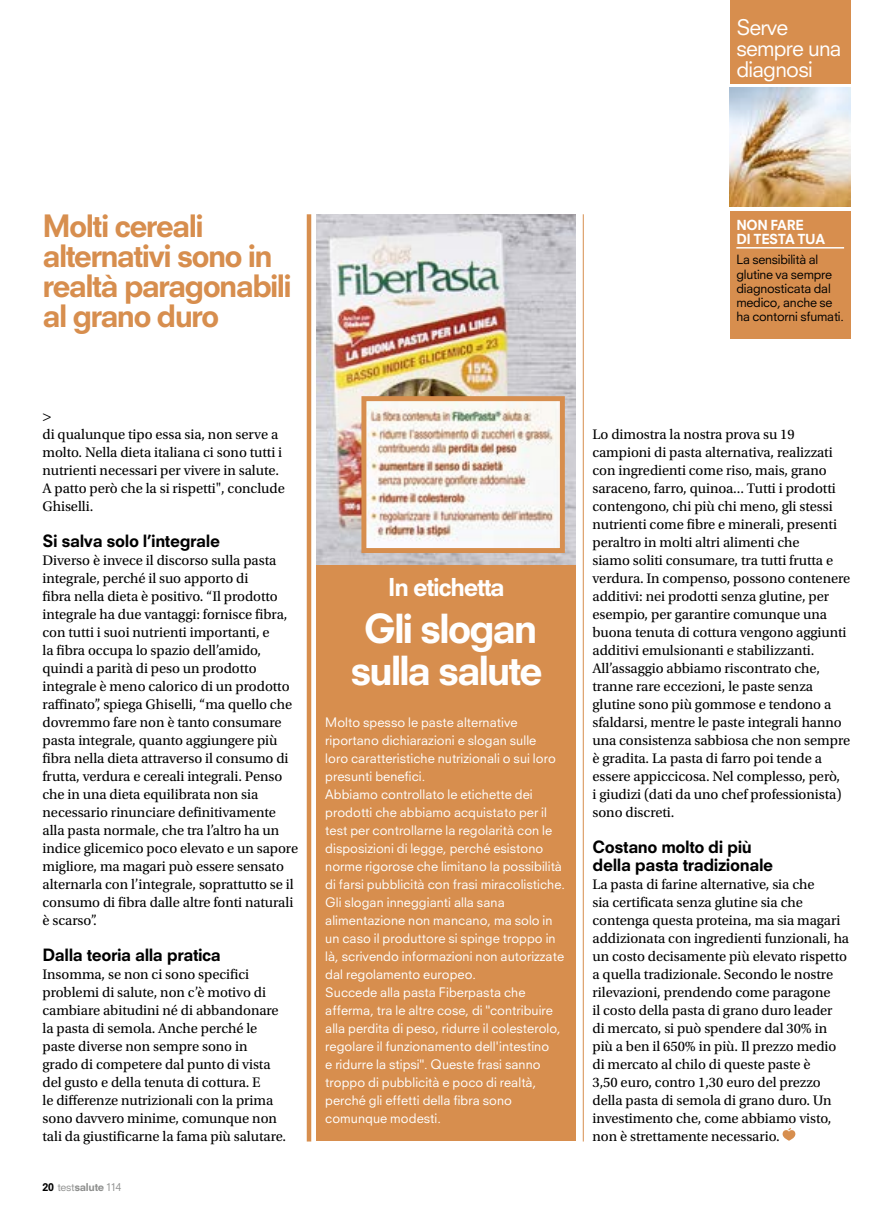
<style>
.page{position:relative;width:893px;height:1212px;background:#fff}
.page>*{position:absolute;margin:0;border:0;box-sizing:border-box;transform-origin:0 0}
._042_ART_BOXCloUp_ti{font:800 39px/42px "Neuzeit SLT Std";letter-spacing:-.06em;color:#fff;text-align:center}
._041_ART_strillo{font:800 30px/30px "Neuzeit SLT Std";letter-spacing:-.06em;color:#d78e4e}
._042_ART_BOXCloUp_oc{font:800 24px "Neuzeit SLT Std";letter-spacing:-.055em;color:#fff}
._043_NAV_titolo{font:21px/21px "Neuzeit SLT Std";letter-spacing:-.035em;color:#fff}
._041_ART_titolino{font:800 16.5px "Neuzeit SLT Std";letter-spacing:-.025em;color:#000}
.t1{font:15px "Neuzeit SLT Std";color:#000}
._041_ART_testo{font:14.55px/18px "Utopia Std";letter-spacing:-.005em;color:#000}
._043_NAV_TITOLO_file{font:800 13.5px/13.5px "Neuzeit SLT Std";letter-spacing:-.025em;color:#fff}
._042_ART_BOX_Testo_b{font:12.75px/18px "Neuzeit SLT Std";letter-spacing:.005em;color:#fff}
._043_NAV_testo{font:12.45px/14.2px "Neuzeit SLT Std";letter-spacing:-.015em;color:#000}
.t2{font:10.5px "Neuzeit SLT Std";letter-spacing:-.04em;color:#8f908f}
.s1{font-weight:800;color:#000}
.s2{font-weight:800}
</style>
<div class="page">
<div style="left:317px;top:565px;width:259px;height:576px;background:#d78e4e"></div>
<img style="left:317px;top:214px;width:258px;height:351px">
<div style="left:730px;top:0;width:120px;height:83px;background:#d78e4e"></div>
<div style="left:730px;top:211px;width:120px;height:128px;background:#d78e4e"></div>
<hr style="left:736px;top:247px;width:108px;height:2px;background:#fff">
<img style="left:730px;top:88px;width:120px;height:119px">
<svg style="left:783px;top:1128px;width:12px;height:13px"></svg>
<img style="left:367px;top:402px;width:192px;height:145px">
<div style="left:361px;top:396px;width:204px;height:157px;border:5px solid #d78e4e"></div>
<hr style="left:307px;top:214px;width:4px;height:927px;background:#d78e4e">
<hr style="left:583px;top:214px;width:1px;height:927px;background:#d78e4e">
<p class="_043_NAV_titolo" style="left:736px;top:17px;width:107px">Serve sempre una diagnosi</p>
<p class="_041_ART_strillo" style="left:43px;top:211px;width:251px">Molti cereali alternativi sono in realtà paragonabili al grano duro</p>
<p class="_043_NAV_TITOLO_file" style="left:736px;top:218px;width:90px">NON FARE<br>DI TESTA TUA</p>
<p class="_043_NAV_testo" style="left:736px;top:252px;width:109px">La sensibilità al glutine va sempre diagnosticata dal medico, anche se ha contorni sfumati.</p>
<p class="t1" style="left:43px;top:406px;width:10px">&gt;</p>
<p class="_041_ART_testo" style="left:43px;top:425px;width:244px">di qualunque tipo essa sia, non serve a molto. Nella dieta italiana ci sono tutti i nutrienti necessari per vivere in salute.<br>A patto però che la si rispetti", conclude Ghiselli.</p>
<p class="_041_ART_titolino" style="left:43px;top:530px;width:179px">Si salva solo l’integrale</p>
<p class="_041_ART_testo" style="left:43px;top:551px;width:257px">Diverso è invece il discorso sulla pasta integrale, perché il suo apporto di<br>fibra nella dieta è positivo. “Il prodotto integrale ha due vantaggi: fornisce fibra, con tutti i suoi nutrienti importanti, e<br>la fibra occupa lo spazio dell’amido, quindi a parità di peso un prodotto integrale è meno calorico di un prodotto raffinato”, spiega Ghiselli, “ma quello che dovremmo fare non è tanto consumare pasta integrale, quanto aggiungere più fibra nella dieta attraverso il consumo di frutta, verdura e cereali integrali. Penso che in una dieta equilibrata non sia necessario rinunciare definitivamente alla pasta normale, che tra l’altro ha un indice glicemico poco elevato e un sapore migliore, ma magari può essere sensato alternarla con l’integrale, soprattutto se il consumo di fibra dalle altre fonti naturali è scarso”.</p>
<p class="_041_ART_titolino" style="left:43px;top:944px;width:180px">Dalla teoria alla pratica</p>
<p class="_041_ART_testo" style="left:43px;top:965px;width:245px">Insomma, se non ci sono specifici problemi di salute, non c’è motivo di cambiare abitudini né di abbandonare la pasta di semola. Anche perché le paste diverse non sempre sono in grado di competere dal punto di vista del gusto e della tenuta di cottura. E<br>le differenze nutrizionali con la prima sono davvero minime, comunque non tali da giustificarne la fama più salutare.</p>
<p class="t2" style="left:43px;top:1180px;width:80px"><span class="s1">20</span> test<span class="s2">salute</span> 114</p>
<p class="_042_ART_BOXCloUp_oc" style="left:388px;top:572px;width:119px">In etichetta</p>
<p class="_042_ART_BOXCloUp_ti" style="left:350px;top:607px;width:194px">Gli slogan sulla salute</p>
<p class="_042_ART_BOX_Testo_b" style="left:325px;top:713px;width:232px">Molto spesso le paste alternative riportano dichiarazioni e slogan sulle loro caratteristiche nutrizionali o sui loro presunti benefici.</p>
<p class="_042_ART_BOX_Testo_b" style="left:325px;top:785px;width:241px">Abbiamo controllato le etichette dei prodotti che abbiamo acquistato per il test per controllarne la regolarità con le disposizioni di legge, perché esistono norme rigorose che limitano la possibilità di farsi pubblicità con frasi miracolistiche.<br>Gli slogan inneggianti alla sana alimentazione non mancano, ma solo in un caso il produttore si spinge troppo in là, scrivendo informazioni non autorizzate dal regolamento europeo.</p>
<p class="_042_ART_BOX_Testo_b" style="left:325px;top:983px;width:237px">Succede alla pasta Fiberpasta che afferma, tra le altre cose, di "contribuire alla perdita di peso, ridurre il colesterolo, regolare il funzionamento dell'intestino<br>e ridurre la stipsi". Queste frasi sanno troppo di pubblicità e poco di realtà, perché gli effetti della fibra sono comunque modesti.</p>
<p class="_041_ART_testo" style="left:592px;top:425px;width:259px">Lo dimostra la nostra prova su 19 campioni di pasta alternativa, realizzati con ingredienti come riso, mais, grano saraceno, farro, quinoa... Tutti i prodotti contengono, chi più chi meno, gli stessi nutrienti come fibre e minerali, presenti peraltro in molti altri alimenti che<br>siamo soliti consumare, tra tutti frutta e verdura. In compenso, possono contenere additivi: nei prodotti senza glutine, per esempio, per garantire comunque una buona tenuta di cottura vengono aggiunti additivi emulsionanti e stabilizzanti.<br>All’assaggio abbiamo riscontrato che, tranne rare eccezioni, le paste senza glutine sono più gommose e tendono a sfaldarsi, mentre le paste integrali hanno una consistenza sabbiosa che non sempre è gradita. La pasta di farro poi tende a essere appiccicosa. Nel complesso, però,<br>i giudizi (dati da uno chef professionista) sono discreti.</p>
<p class="_041_ART_titolino" style="left:592px;top:836px;width:161px">Costano molto di più</p>
<p class="_041_ART_titolino" style="left:592px;top:854px;width:182px">della pasta tradizionale</p>
<p class="_041_ART_testo" style="left:592px;top:875px;width:258px">La pasta di farine alternative, sia che<br>sia certificata senza glutine sia che contenga questa proteina, ma sia magari addizionata con ingredienti funzionali, ha un costo decisamente più elevato rispetto a quella tradizionale. Secondo le nostre rilevazioni, prendendo come paragone<br>il costo della pasta di grano duro leader<br>di mercato, si può spendere dal 30% in più a ben il 650% in più. Il prezzo medio di mercato al chilo di queste paste è<br>3,50 euro, contro 1,30 euro del prezzo della pasta di semola di grano duro. Un investimento che, come abbiamo visto, non è strettamente necessario.</p>
</div>
